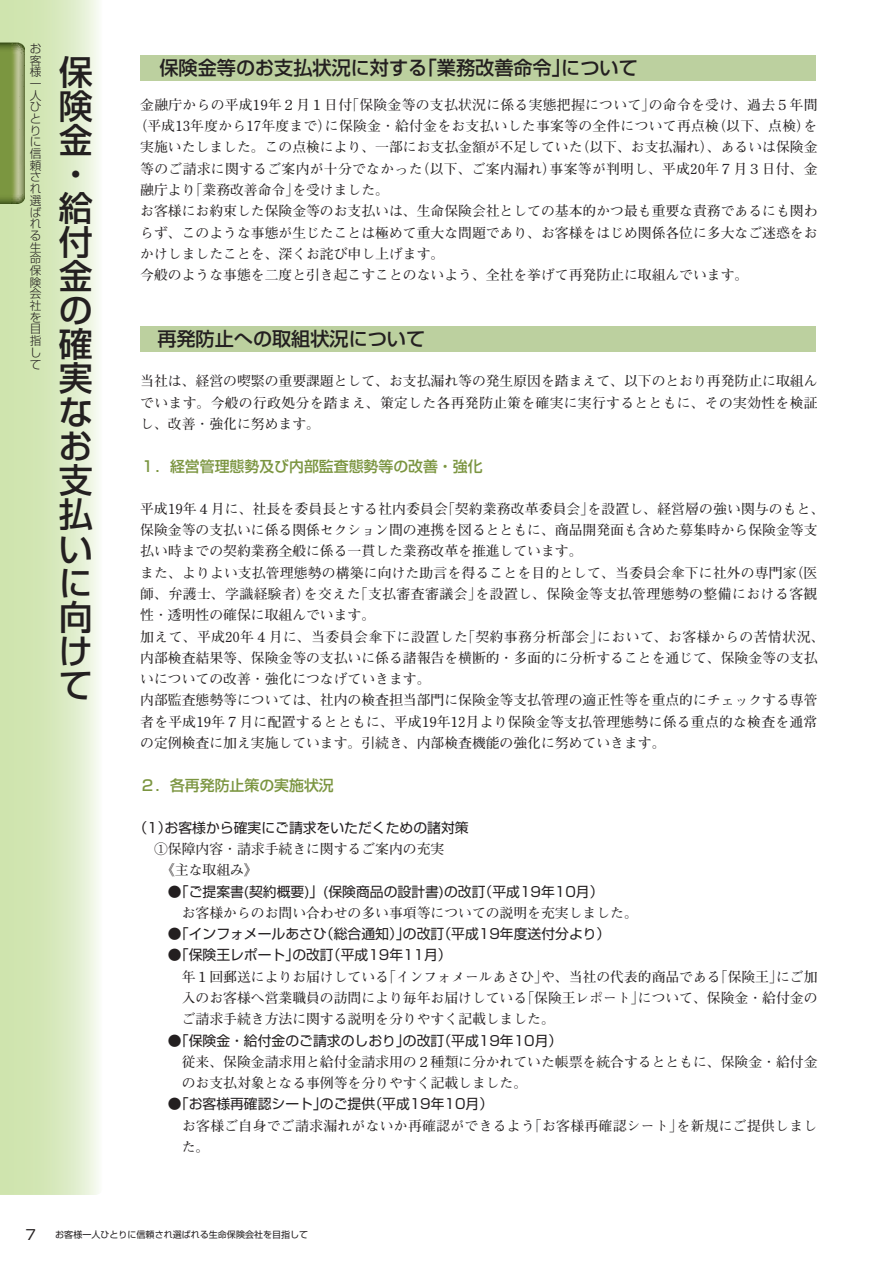
<style>
.page{position:relative;width:893px;height:1263px;background:#fff}
.page>*{position:absolute;margin:0;border:0;box-sizing:border-box;transform-origin:0 0}
.t1{font:500 34.05px/34px "Shin Go Pro";color:#231f20}
.t2{font:500 19.2px "Shin Go Pro";color:#231f20}
.t3{font:500 14.85px "Shin Go Pro";color:#7b9540}
.t4{font:700 13.8px/21.3px "Futo Min A101 Pro";color:#231f20}
.t5{font:700 13.8px/21.3px "Futo Min A101 Pro";letter-spacing:.02em;color:#231f20}
.t6{font:13.8px "Shin Go Pro";color:#231f20}
.t7{font:300 11.7px/11.7px "Shin Go Pro";color:#231f20}
.t8{font:9px "Shin Go Pro";color:#231f20}
</style>
<div class="page">
<svg style="left:0;top:0;width:99px;height:1195px;background:#daeac1"></svg>
<svg style="left:0;top:43px;width:25px;height:161px;background:#899d58"></svg>
<div style="left:140px;top:55px;width:676px;height:26px;background:#bcd09f"></div>
<div style="left:140px;top:326px;width:676px;height:25px;background:#bcd09f"></div>
<p class="t7" style="left:30px;top:41px;width:13px">お客様一人ひとりに信頼され選ばれる生命保険会社を目指して</p>
<h1 class="t1" style="left:59px;top:51px;width:35px">保険金・給付金の確実なお支払いに向けて</h1>
<h2 class="t2" style="left:140px;top:52px;width:499px">　保険金等のお支払状況に対する「業務改善命令」について</h2>
<p class="t5" style="left:140px;top:92px;width:679px">金融庁からの平成19年２月１日付「保険金等の支払状況に係る実態把握について」の命令を受け、過去５年間</p>
<p class="t5" style="left:133px;top:114px;width:685px">（平成13年度から17年度まで）に保険金・給付金をお支払いした事案等の全件について再点検（以下、点検）を</p>
<p class="t4" style="left:140px;top:135px;width:679px">実施いたしました。この点検により、一部にお支払金額が不足していた（以下、お支払漏れ）、あるいは保険金</p>
<p class="t5" style="left:140px;top:156px;width:679px">等のご請求に関するご案内が十分でなかった（以下、ご案内漏れ）事案等が判明し、平成20年７月３日付、金</p>
<p class="t4" style="left:140px;top:177px;width:250px">融庁より「業務改善命令」を受けました。</p>
<p class="t4" style="left:140px;top:199px;width:679px">お客様にお約束した保険金等のお支払いは、生命保険会社としての基本的かつ最も重要な責務であるにも関わ</p>
<p class="t4" style="left:140px;top:220px;width:679px">らず、このような事態が生じたことは極めて重大な問題であり、お客様をはじめ関係各位に多大なご迷惑をお</p>
<p class="t4" style="left:140px;top:241px;width:306px">かけしましたことを、深くお詫び申し上げます。</p>
<p class="t4" style="left:140px;top:263px;width:610px">今般のような事態を二度と引き起こすことのないよう、全社を挙げて再発防止に取組んでいます。</p>
<h2 class="t2" style="left:157px;top:323px;width:269px">再発防止への取組状況について</h2>
<p class="t4" style="left:140px;top:369px;width:679px;text-align:justify">当社は、経営の喫緊の重要課題として、お支払漏れ等の発生原因を踏まえて、以下のとおり再発防止に取組んでいます。今般の行政処分を踏まえ、策定した各再発防止策を確実に実行するとともに、その実効性を検証し、改善・強化に努めます。</p>
<p class="t3" style="left:140px;top:454px;width:344px">１．経営管理態勢及び内部監査態勢等の改善・強化</p>
<p class="t4" style="left:140px;top:496px;width:686px">平成19年４月に、社長を委員長とする社内委員会「契約業務改革委員会」を設置し、経営層の強い関与のもと、保険金等の支払いに係る関係セクション間の連携を図るとともに、商品開発面も含めた募集時から保険金等支払い時までの契約業務全般に係る一貫した業務改革を推進しています。<br>また、よりよい支払管理態勢の構築に向けた助言を得ることを目的として、当委員会傘下に社外の専門家（医師、弁護士、学識経験者）を交えた「支払審査審議会」を設置し、保険金等支払管理態勢の整備における客観性・透明性の確保に取組んでいます。<br>加えて、平成20年４月に、当委員会傘下に設置した「契約事務分析部会」において、お客様からの苦情状況、内部検査結果等、保険金等の支払いに係る諸報告を横断的・多面的に分析することを通じて、保険金等の支払いについての改善・強化につなげていきます。<br>内部監査態勢等については、社内の検査担当部門に保険金等支払管理の適正性等を重点的にチェックする専管者を平成19年７月に配置するとともに、平成19年12月より保険金等支払管理態勢に係る重点的な検査を通常の定例検査に加え実施しています。引続き、内部検査機能の強化に努めていきます。　</p>
<p class="t3" style="left:140px;top:773px;width:195px">２．各再発防止策の実施状況</p>
<p class="t6" style="left:133px;top:816px;width:337px">（1 ）お客様から確実にご請求をいただくための諸対策</p>
<p class="t4" style="left:161px;top:837px;width:285px;text-indent:-7px">①保障内容・請求手続きに関するご案内の充実《主な取組み》</p>
<p class="t6" style="left:168px;top:880px;width:437px">●「ご提案書(契約概要)」(保険商品の設計書)の改訂（平成1 9年1 0月）</p>
<p class="t4" style="left:182px;top:900px;width:458px">お客様からのお問い合わせの多い事項等についての説明を充実しました。</p>
<p class="t6" style="left:168px;top:923px;width:444px">●「インフォメールあさひ（総合通知）」の改訂（平成1 9年度送付分より）</p>
<p class="t6" style="left:168px;top:944px;width:285px">●「保険王レポート」の改訂（平成1 9年11 月）</p>
<p class="t4" style="left:182px;top:964px;width:637px;text-align:justify;text-indent:-14px">　年１回郵送によりお届けしている「インフォメールあさひ」や、当社の代表的商品である「保険王」にご加入のお客様へ営業職員の訪問により毎年お届けしている「保険王レポート」について、保険金・給付金のご請求手続き方法に関する説明を分りやすく記載しました。</p>
<p class="t6" style="left:168px;top:1029px;width:396px">●「保険金・給付金のご請求のしおり」の改訂（平成1 9年1 0月）</p>
<p class="t4" style="left:182px;top:1049px;width:637px;text-indent:-14px">　従来、保険金請求用と給付金請求用の２種類に分かれていた帳票を統合するとともに、保険金・給付金のお支払対象となる事例等を分りやすく記載しました。</p>
<p class="t6" style="left:168px;top:1093px;width:327px">●「お客様再確認シート」のご提供（平成1 9年1 0月）</p>
<p class="t5" style="left:182px;top:1113px;width:637px;text-indent:-14px">　お客様ご自身でご請求漏れがないか再確認ができるよう「お客様再確認シート」を新規にご提供しました。</p>
<p class="t8" style="left:55px;top:1227px;width:254px">お客様一人ひとりに信頼され選ばれる生命保険会社を目指して</p>
</div>
